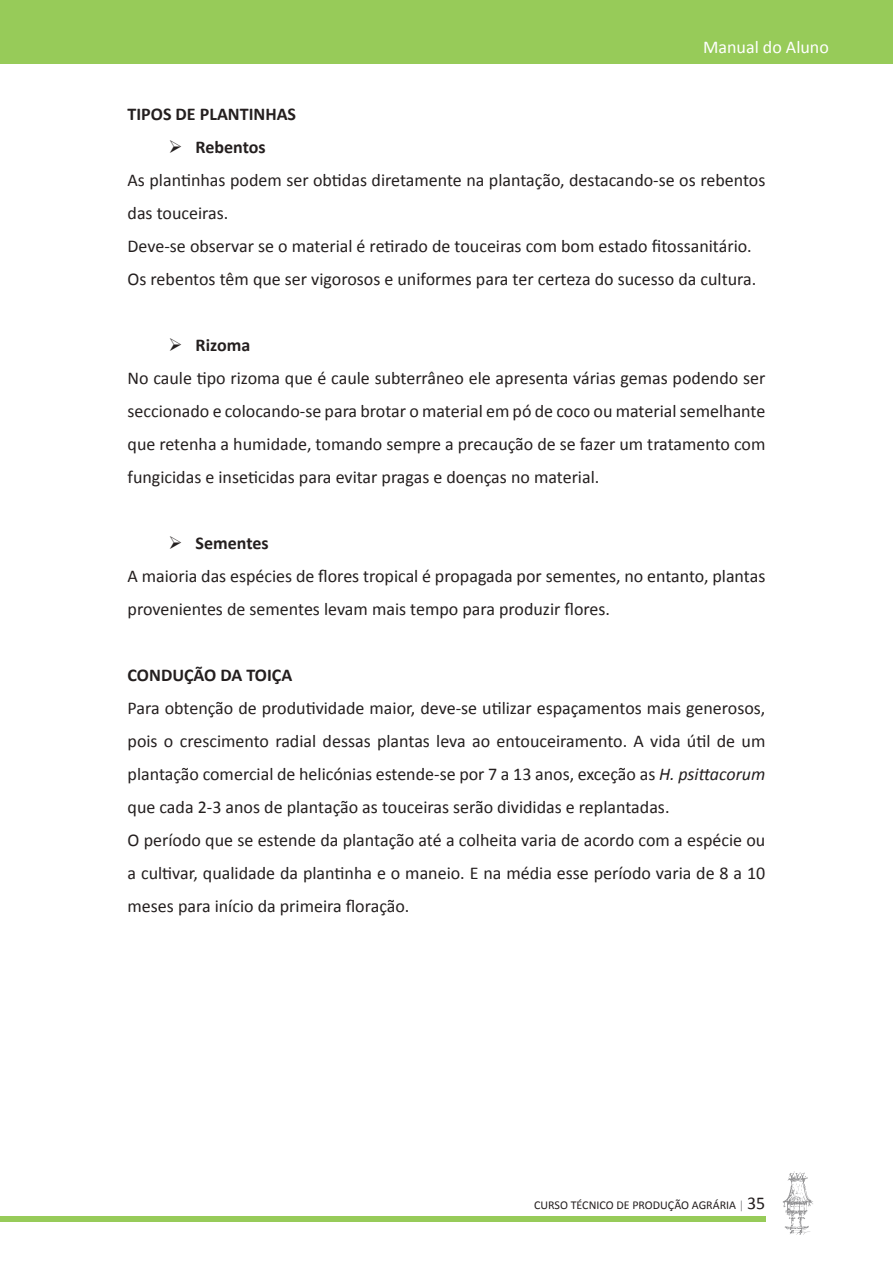
<style>
.page{position:relative;width:893px;height:1263px;background:#fff}
.page>*{position:absolute;margin:0;border:0;box-sizing:border-box;transform-origin:0 0}
.t1{font:18px/33px "Calibri";color:#241f1f}
.t2{font:700 18px "Calibri";color:#241f1f}
.t3{font:18px "Calibri";color:#fff}
.t4{font:12px "Calibri";color:#241f1f}
.s1{font-weight:700}
.s2{font-style:italic}
.s3{color:#919193}
.s4{font-size:18px}
</style>
<div class="page">
<div style="left:0;top:1216px;width:765px;height:5px;background:#97cb59"></div>
<div style="left:0;top:0;width:893px;height:64px;background:#97cb59"></div>
<svg style="left:783px;top:1171px;width:30px;height:64px"></svg>
<p class="t3" style="left:703px;top:36px;width:127px">Manual do Aluno</p>
<p class="t2" style="left:128px;top:103px;width:170px">TIPOS DE PLANTINHAS</p>
<p class="t1" style="left:128px;top:129px;width:639px;text-indent:41px">➢ <span class="s1">Rebentos<br></span>As plantinhas podem ser obtidas diretamente na plantação, destacando-se os rebentos das touceiras.<br>Deve-se observar se o material é retirado de touceiras com bom estado fitossanitário.<br>Os rebentos têm que ser vigorosos e uniformes para ter certeza do sucesso da cultura.</p>
<p class="t1" style="left:128px;top:327px;width:639px;text-indent:41px">➢ <span class="s1">Rizoma<br></span>No caule tipo rizoma que é caule subterrâneo ele apresenta várias gemas podendo ser seccionado e colocando-se para brotar o material em pó de coco ou material semelhante que retenha a humidade, tomando sempre a precaução de se fazer um tratamento com fungicidas e inseticidas para evitar pragas e doenças no material.</p>
<p class="t1" style="left:128px;top:525px;width:639px;text-indent:41px">➢ <span class="s1">Sementes<br></span>A maioria das espécies de flores tropical é propagada por sementes, no entanto, plantas provenientes de sementes levam mais tempo para produzir flores.</p>
<p class="t2" style="left:128px;top:664px;width:166px">CONDUÇÃO DA TOIÇA</p>
<p class="t1" style="left:128px;top:690px;width:639px">Para obtenção de produtividade maior, deve-se utilizar espaçamentos mais generosos, pois o crescimento radial dessas plantas leva ao entouceiramento. A vida útil de um plantação comercial de helicónias estende-se por 7 a 13 anos, exceção as <span class="s2">H. psittacorum </span>que cada 2-3 anos de plantação as touceiras serão divididas e replantadas.<br>O período que se estende da plantação até a colheita varia de acordo com a espécie ou a cultivar, qualidade da plantinha e o maneio. E na média esse período varia de 8 a 10 meses para início da primeira floração.</p>
<p class="t4" style="left:534px;top:1198px;width:233px">CURSO TÉCNICO DE PRODUÇÃO AGRÁRIA <span class="s3">|</span> <span class="s4">35</span></p>
</div>
